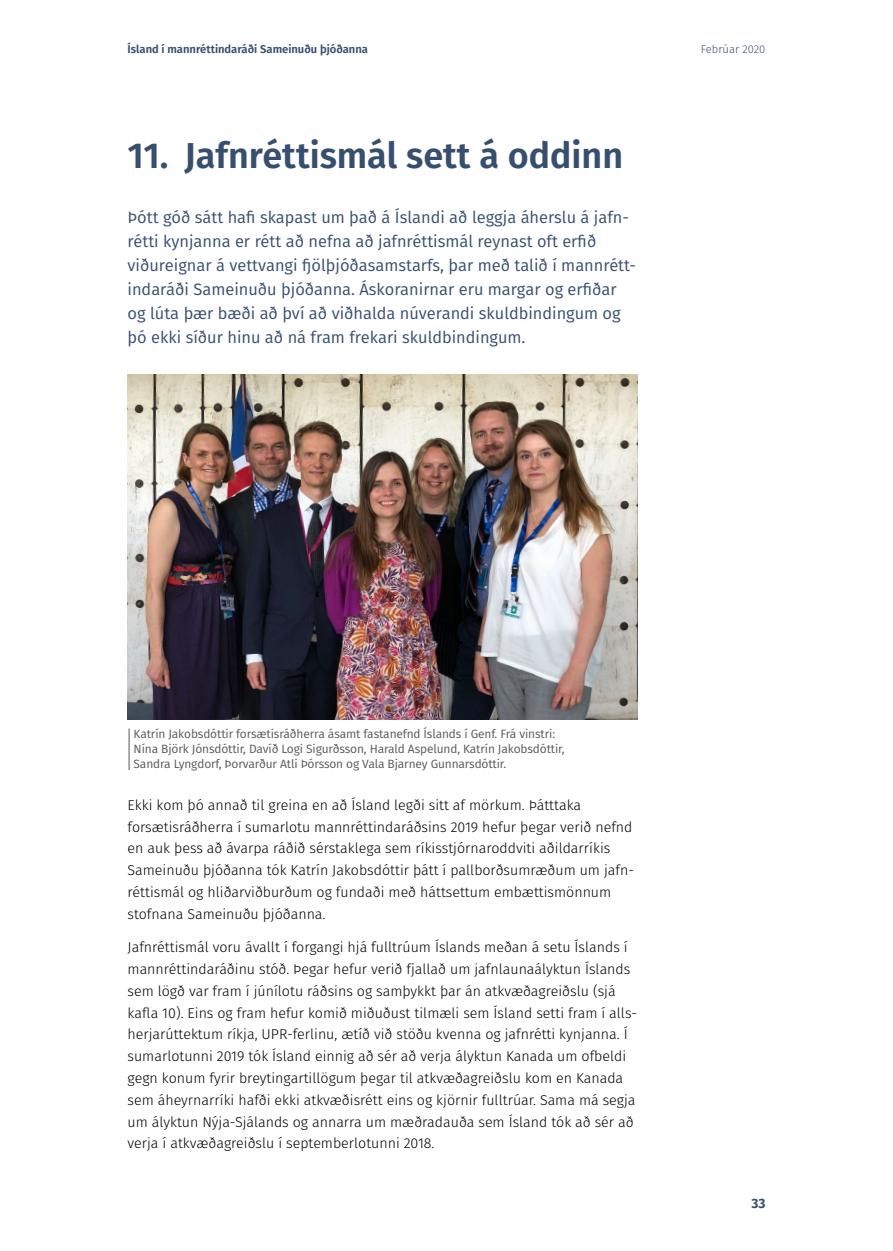
<style>
.page{position:relative;width:893px;height:1251px;background:#fff}
.page>*{position:absolute;margin:0;border:0;box-sizing:border-box;transform-origin:0 0}
.H1_2tölur{font:600 36px "Fira GO";color:#374f6f}
.Inngangur{font:16.5px/24px "Fira GO";color:#374f6f}
.meginmál{font:300 14.25px/21.8px "Fira GO";color:#000}
.t1{font:700 13.5px "Fira GO";color:#374f6f}
.myndatexti{font:12px/15px "Fira GO";letter-spacing:-.01em;color:#575756}
.t2{font:600 11.25px "Fira GO";color:#374f6f}
.t3{font:300 11.25px "Fira GO";color:#374f6f}
</style>
<div class="page">
<img style="left:128px;top:374px;width:510px;height:345px">
<hr style="left:129px;top:728px;width:1px;height:41px;background:#575756">
<p class="t2" style="left:128px;top:43px;width:242px">Ísland í mannréttindaráði Sameinuðu þjóðanna</p>
<p class="t3" style="left:701px;top:43px;width:66px">Febrúar 2020</p>
<h1 class="H1_2tölur" style="left:128px;top:134px;width:497px">11. Jafnréttismál sett á oddinn</h1>
<p class="Inngangur" style="left:128px;top:205px;width:510px">Þótt góð sátt hafi skapast um það á Íslandi að leggja áherslu á jafn&shy;rétti kynjanna er rétt að nefna að jafnréttismál reynast oft erfið viðureignar á vettvangi fjölþjóðasamstarfs, þar með talið í mannrétt&shy;indaráði Sameinuðu þjóðanna. Áskoranirnar eru margar og erfiðar og lúta þær bæði að því að viðhalda núverandi skuldbindingum og þó ekki síður hinu að ná fram frekari skuldbindingum.</p>
<p class="myndatexti" style="left:134px;top:726px;width:432px">Katrín Jakobsdóttir forsætisráðherra ásamt fastanefnd Íslands í Genf. Frá vinstri:<br>Nína Björk Jónsdóttir, Davíð Logi Sigurðsson, Harald Aspelund, Katrín Jakobsdóttir,<br>Sandra Lyngdorf, Þorvarður Atli Þórsson og Vala Bjarney Gunnarsdóttir.</p>
<p class="meginmál" style="left:128px;top:793px;width:508px">Ekki kom þó annað til greina en að Ísland legði sitt af mörkum. Þátttaka forsætisráðherra í sumarlotu mannréttindaráðsins 2019 hefur þegar verið nefnd en auk þess að ávarpa ráðið sérstaklega sem ríkisstjórnaroddviti aðildarríkis Sameinuðu þjóðanna tók Katrín Jakobsdóttir þátt í pallborðsumræðum um jafn&shy;réttismál og hliðarviðburðum og fundaði með háttsettum embættismönnum stofnana Sameinuðu þjóðanna.</p>
<p class="meginmál" style="left:128px;top:936px;width:511px">Jafnréttismál voru ávallt í forgangi hjá fulltrúum Íslands meðan á setu Íslands í mannréttindaráðinu stóð. Þegar hefur verið fjallað um jafnlaunaályktun Íslands sem lögð var fram í júnílotu ráðsins og samþykkt þar án atkvæðagreiðslu (sjá kafla 10). Eins og fram hefur komið miðuðust tilmæli sem Ísland setti fram í alls&shy;herjarúttektum ríkja, UPR-ferlinu, ætíð við stöðu kvenna og jafnrétti kynjanna. Í sumarlotunni 2019 tók Ísland einnig að sér að verja ályktun Kanada um ofbeldi gegn konum fyrir breytingartillögum þegar til atkvæðagreiðslu kom en Kanada sem áheyrnarríki hafði ekki atkvæðisrétt eins og kjörnir fulltrúar. Sama má segja um ályktun Nýja-Sjálands og annarra um mæðradauða sem Ísland tók að sér að verja í atkvæðagreiðslu í septemberlotunni 2018.</p>
<p class="t1" style="left:751px;top:1195px;width:15px">33</p>
</div>
